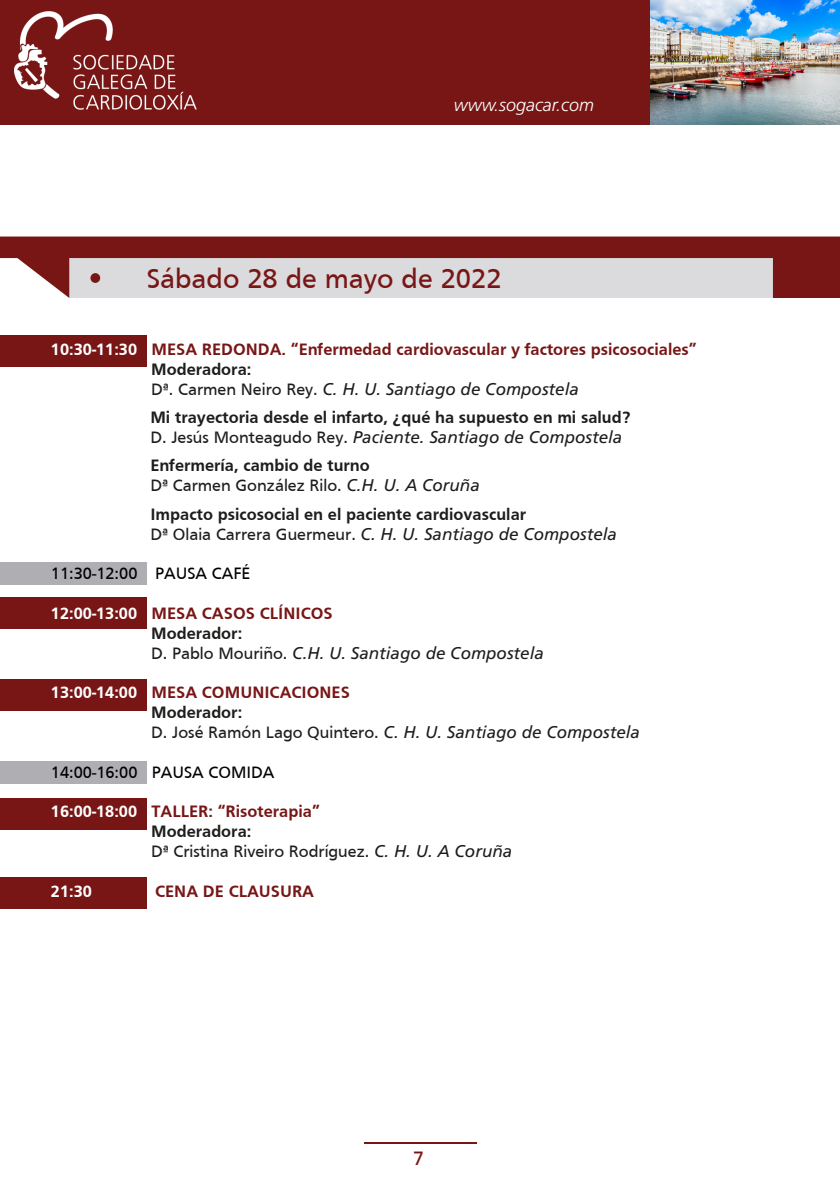
<style>
.page{position:relative;width:840px;height:1191px;background:#fff}
.page>*{position:absolute;margin:0;border:0;box-sizing:border-box;transform-origin:0 0}
.t1{font:28.4px "Frutiger";color:#781616}
.t2{font:20px "Frutiger";color:#781616}
.t3{font:italic 300 17.8px "Frutiger LT Std";color:#fff}
.t4{font:700 17px/19.8px "Frutiger";color:#1d1d1b}
.t5{font:italic 17px/19.8px "Frutiger";color:#1d1d1b}
.t6{font:700 17px/19.8px "Frutiger";color:#781616}
.t7{font:17px/19.8px "Frutiger";color:#1d1d1b}
.t8{font:17px "Frutiger";color:#000}
.t9{font:700 17px "Frutiger";color:#fff}
.s1{color:#fff}
.s2{color:#1d1d1b}
.s3{font-weight:400;color:#1d1d1b}
.s4{font-weight:400;font-style:italic;color:#1d1d1b}
.s5{font-weight:400}
.s6{font-weight:400;font-style:italic}
.s7{font-weight:700;font-style:normal;color:#fff}
.s8{font-weight:700;font-style:normal;color:#781616}
.s9{font-weight:700;font-style:normal}
.s10{font-style:normal}
.s11{font-weight:700;color:#fff}
.s12{font-weight:700;color:#781616}
.s13{font-weight:700}
.s14{font-style:italic}
</style>
<div class="page">
<div style="left:0;top:597px;width:147px;height:32px;background:#781616"></div>
<div style="left:0;top:679px;width:147px;height:31px;background:#781616"></div>
<div style="left:0;top:336px;width:147px;height:31px;background:#781616"></div>
<div style="left:0;top:562px;width:147px;height:23px;background:#afaeb3"></div>
<div style="left:0;top:799px;width:147px;height:31px;background:#781616"></div>
<div style="left:0;top:877px;width:147px;height:31px;background:#781616"></div>
<div style="left:0;top:761px;width:147px;height:22px;background:#afaeb3"></div>
<svg style="left:0;top:236px;width:839px;height:62px;background:#b2898a"></svg>
<div style="left:90px;top:273px;width:10px;height:10px;background:#781616;border-radius:50%"></div>
<hr style="left:364px;top:1142px;width:112px;height:2px;background:#781616">
<div style="left:0;top:0;width:837px;height:125px;background:#781616"></div>
<img style="left:650px;top:0;width:189px;height:125px">
<img style="left:14px;top:11px;width:182px;height:98px">
<p class="t3" style="left:453px;top:94px;width:141px">www.sogacar.com</p>
<h1 class="t1" style="left:147px;top:268px;width:356px">Sábado 28 de mayo de 2022</h1>
<p class="t6" style="left:151px;top:341px;width:547px;text-indent:-100px"><span class="s1">10:30-11:30</span> MESA REDONDA. “Enfermedad cardiovascular y factores psicosociales”<br><span class="s2">Moderadora:<br></span><span class="s3">Dª. Carmen Neiro Rey.</span> <span class="s4">C. H. U. Santiago de Compostela</span></p>
<p class="t4" style="left:150px;top:409px;width:481px">Mi trayectoria desde el infarto, ¿qué ha supuesto en mi salud?<br><span class="s5">D. Jesús Monteagudo Rey.</span> <span class="s6">Paciente. Santiago de Compostela</span></p>
<p class="t4" style="left:150px;top:457px;width:331px">Enfermería, cambio de turno<br><span class="s5">Dª Carmen González Rilo.</span> <span class="s6">C.H. U. A Coruña</span></p>
<p class="t4" style="left:150px;top:505px;width:468px">Impacto psicosocial en el paciente cardiovascular<br><span class="s5">Dª Olaia Carrera Guermeur.</span> <span class="s6">C. H. U. Santiago de Compostela</span></p>
<p class="t8" style="left:51px;top:567px;width:201px">11:30-12:00 PAUSA CAFÉ</p>
<p class="t5" style="left:151px;top:603px;width:394px;text-indent:-100px"><span class="s7">12:00-13:00</span> <span class="s8">MESA CASOS CLÍNICOS<br></span><span class="s9">Moderador:<br></span><span class="s10">D. Pablo Mouriño.</span> C.H. U. Santiago de Compostela</p>
<p class="t5" style="left:151px;top:682px;width:490px;text-indent:-100px"><span class="s7">13:00-14:00</span> <span class="s8">MESA COMUNICACIONES<br></span><span class="s9">Moderador:<br></span><span class="s10">D. José Ramón Lago Quintero.</span> C. H. U. Santiago de Compostela</p>
<p class="t8" style="left:51px;top:765px;width:225px">14:00-16:00 PAUSA COMIDA</p>
<p class="t7" style="left:151px;top:803px;width:362px;text-indent:-100px"><span class="s11">16:00-18:00</span> <span class="s12">TALLER: “Risoterapia”<br></span><span class="s13">Moderadora:<br></span>Dª Cristina Riveiro Rodríguez. <span class="s14">C. H. U. A Coruña</span></p>
<p class="t9" style="left:51px;top:884px;width:43px">21:30</p>
<p class="t6" style="left:155px;top:882px;width:160px">CENA DE CLAUSURA</p>
<p class="t2" style="left:413px;top:1150px;width:12px">7</p>
</div>
